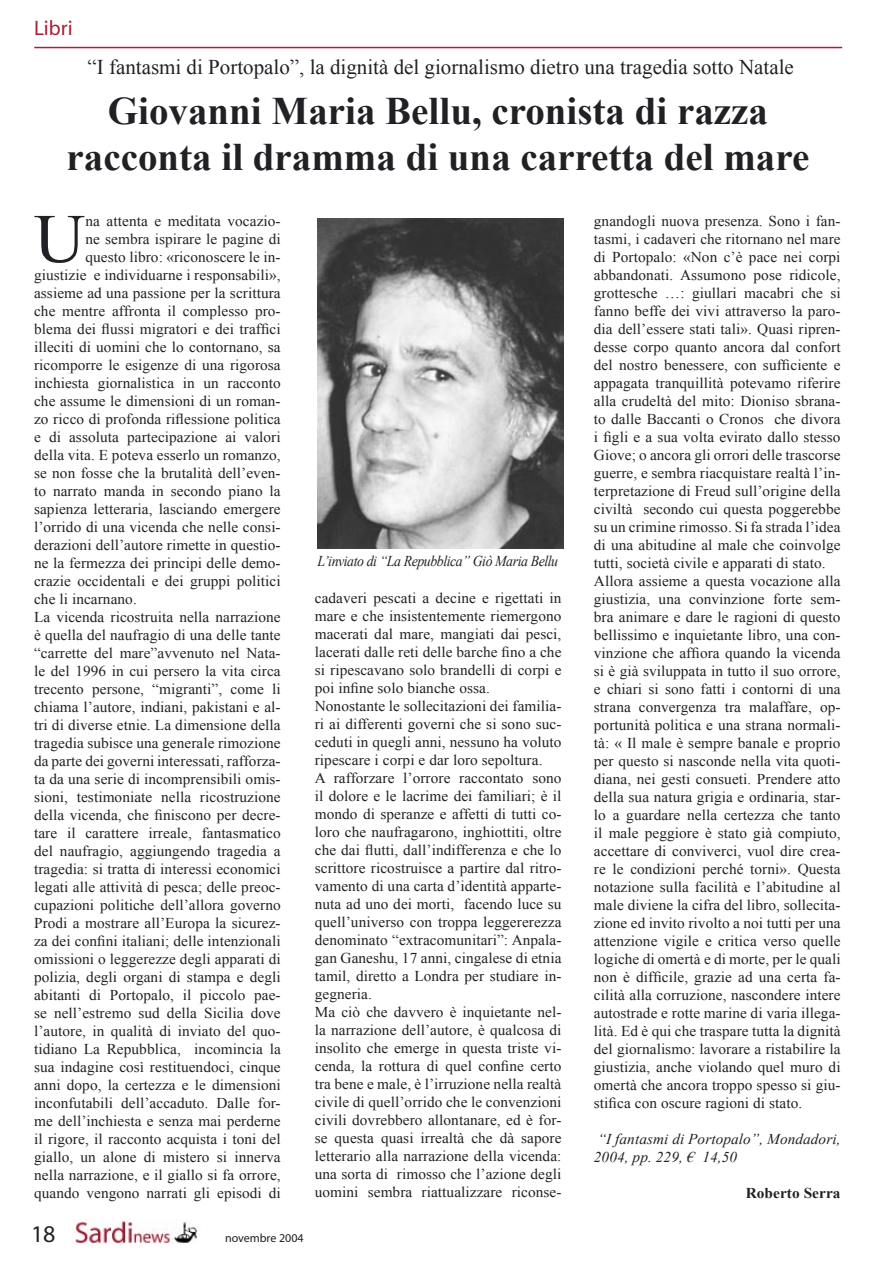
<style>
.page{position:relative;width:893px;height:1263px;background:#fff}
.page>*{position:absolute;margin:0;border:0;box-sizing:border-box;transform-origin:0 0}
.t1{font:69.3px "Times New Roman";color:#212125}
.t2{font:700 39px/46.8px "Times New Roman";color:#212125;text-align:center}
.t3{font:24px "Myriad";color:#212125}
.t4{font:21px "Times New Roman";color:#212125}
.t5{font:21px "Myriad";color:#aa2037}
.t6{font:15px/18px "Times New Roman";letter-spacing:.005em;color:#212125}
.t7{font:italic 15px/18px "Times New Roman";letter-spacing:.005em;color:#212125}
.t8{font:italic 15px "Times New Roman";letter-spacing:-.03em;color:#212125;scale:.92 1}
.t9{font:700 15px "Times New Roman";letter-spacing:.005em;color:#212125}
.t10{font:12px "Myriad";color:#212125}
</style>
<div class="page">
<img style="left:73px;top:1219px;width:127px;height:25px">
<hr style="left:34px;top:47px;width:808px;height:1px;background:#aa2037">
<img style="left:317px;top:219px;width:247px;height:330px">
<h3 class="t5" style="left:34px;top:18px;width:40px">Libri</h3>
<h3 class="t4" style="left:87px;top:53px;width:708px">“I fantasmi di Portopalo”, la dignità del giornalismo dietro una tragedia sotto Natale</h3>
<h2 class="t2" style="left:67px;top:86px;width:744px">Giovanni Maria Bellu, cronista di razza racconta il dramma di una carretta del mare</h2>
<h1 class="t1" style="left:34px;top:192px;width:53px">U</h1>
<p class="t6" style="left:86px;top:212px;width:197px">na attenta e meditata vocazio-</p>
<p class="t6" style="left:86px;top:230px;width:197px">ne sembra ispirare le pagine di</p>
<p class="t6" style="left:86px;top:248px;width:197px">questo libro: «riconoscere le in-</p>
<p class="t6" style="left:34px;top:266px;width:248px">giustizie e individuarne i responsabili»,</p>
<p class="t6" style="left:34px;top:284px;width:248px">assieme ad una passione per la scrittura</p>
<p class="t6" style="left:34px;top:302px;width:248px">che mentre affronta il complesso pro-</p>
<p class="t6" style="left:34px;top:320px;width:248px">blema dei flussi migratori e dei traffici</p>
<p class="t6" style="left:34px;top:338px;width:248px">illeciti di uomini che lo contornano, sa</p>
<p class="t6" style="left:34px;top:356px;width:248px">ricomporre le esigenze di una rigorosa</p>
<p class="t6" style="left:34px;top:374px;width:248px">inchiesta giornalistica in un racconto</p>
<p class="t6" style="left:34px;top:392px;width:248px">che assume le dimensioni di un roman-</p>
<p class="t6" style="left:34px;top:410px;width:248px">zo ricco di profonda riflessione politica</p>
<p class="t6" style="left:34px;top:428px;width:248px">e di assoluta partecipazione ai valori</p>
<p class="t6" style="left:34px;top:446px;width:248px">della vita. E poteva esserlo un romanzo,</p>
<p class="t6" style="left:34px;top:464px;width:248px">se non fosse che la brutalità dell’even-</p>
<p class="t6" style="left:34px;top:482px;width:248px">to narrato manda in secondo piano la</p>
<p class="t6" style="left:34px;top:500px;width:248px">sapienza letteraria, lasciando emergere</p>
<p class="t6" style="left:34px;top:518px;width:248px">l’orrido di una vicenda che nelle consi-</p>
<p class="t6" style="left:34px;top:536px;width:248px">derazioni dell’autore rimette in questio-</p>
<p class="t6" style="left:34px;top:554px;width:248px">ne la fermezza dei principi delle demo-</p>
<p class="t6" style="left:34px;top:572px;width:248px">crazie occidentali e dei gruppi politici</p>
<p class="t6" style="left:34px;top:590px;width:104px">che li incarnano.</p>
<p class="t6" style="left:34px;top:608px;width:248px">La vicenda ricostruita nella narrazione</p>
<p class="t6" style="left:34px;top:626px;width:248px">è quella del naufragio di una delle tante</p>
<p class="t6" style="left:34px;top:644px;width:248px">“carrette del mare”avvenuto nel Nata-</p>
<p class="t6" style="left:34px;top:662px;width:248px">le del 1996 in cui persero la vita circa</p>
<p class="t6" style="left:34px;top:680px;width:248px">trecento persone, “migranti”, come li</p>
<p class="t6" style="left:34px;top:698px;width:248px">chiama l’autore, indiani, pakistani e al-</p>
<p class="t6" style="left:34px;top:716px;width:248px">tri di diverse etnie. La dimensione della</p>
<p class="t6" style="left:34px;top:734px;width:248px">tragedia subisce una generale rimozione</p>
<p class="t6" style="left:34px;top:752px;width:248px">da parte dei governi interessati, rafforza-</p>
<p class="t6" style="left:34px;top:770px;width:248px">ta da una serie di incomprensibili omis-</p>
<p class="t6" style="left:34px;top:788px;width:248px">sioni, testimoniate nella ricostruzione</p>
<p class="t6" style="left:34px;top:806px;width:248px">della vicenda, che finiscono per decre-</p>
<p class="t6" style="left:34px;top:824px;width:248px">tare il carattere irreale, fantasmatico</p>
<p class="t6" style="left:34px;top:842px;width:248px">del naufragio, aggiungendo tragedia a</p>
<p class="t6" style="left:34px;top:860px;width:248px">tragedia: si tratta di interessi economici</p>
<p class="t6" style="left:34px;top:878px;width:248px">legati alle attività di pesca; delle preoc-</p>
<p class="t6" style="left:34px;top:896px;width:248px">cupazioni politiche dell’allora governo</p>
<p class="t6" style="left:34px;top:914px;width:248px">Prodi a mostrare all’Europa la sicurez-</p>
<p class="t6" style="left:34px;top:932px;width:248px">za dei confini italiani; delle intenzionali</p>
<p class="t6" style="left:34px;top:950px;width:248px">omissioni o leggerezze degli apparati di</p>
<p class="t6" style="left:34px;top:968px;width:248px">polizia, degli organi di stampa e degli</p>
<p class="t6" style="left:34px;top:986px;width:248px">abitanti di Portopalo, il piccolo pae-</p>
<p class="t6" style="left:34px;top:1004px;width:248px">se nell’estremo sud della Sicilia dove</p>
<p class="t6" style="left:34px;top:1022px;width:248px">l’autore, in qualità di inviato del quo-</p>
<p class="t6" style="left:34px;top:1040px;width:248px">tidiano La Repubblica, incomincia la</p>
<p class="t6" style="left:34px;top:1058px;width:248px">sua indagine così restituendoci, cinque</p>
<p class="t6" style="left:34px;top:1076px;width:248px">anni dopo, la certezza e le dimensioni</p>
<p class="t6" style="left:34px;top:1094px;width:248px">inconfutabili dell’accaduto. Dalle for-</p>
<p class="t6" style="left:34px;top:1112px;width:248px">me dell’inchiesta e senza mai perderne</p>
<p class="t6" style="left:34px;top:1130px;width:248px">il rigore, il racconto acquista i toni del</p>
<p class="t6" style="left:34px;top:1148px;width:248px">giallo, un alone di mistero si innerva</p>
<p class="t6" style="left:34px;top:1166px;width:248px">nella narrazione, e il giallo si fa orrore,</p>
<p class="t6" style="left:34px;top:1184px;width:248px">quando vengono narrati gli episodi di</p>
<h3 class="t3" style="left:31px;top:1222px;width:26px">18</h3>
<p class="t10" style="left:225px;top:1231px;width:80px">novembre 2004</p>
<p class="t8" style="left:317px;top:550px;width:263px">L’inviato di “La Repubblica” Giò Maria Bellu</p>
<p class="t6" style="left:315px;top:589px;width:248px">cadaveri pescati a decine e rigettati in mare e che insistentemente riemergono macerati dal mare, mangiati dai pesci, lacerati dalle reti delle barche fino a che si ripescavano solo brandelli di corpi e poi infine solo bianche ossa.<br>Nonostante le sollecitazioni dei familia&shy;ri ai differenti governi che si sono suc&shy;ceduti in quegli anni, nessuno ha voluto ripescare i corpi e dar loro sepoltura.<br>A rafforzare l’orrore raccontato sono il dolore e le lacrime dei familiari; è il mondo di speranze e affetti di tutti co&shy;loro che naufragarono, inghiottiti, oltre che dai flutti, dall’indifferenza e che lo scrittore ricostruisce a partire dal ritro&shy;vamento di una carta d’identità apparte&shy;nuta ad uno dei morti, facendo luce su quell’universo con troppa leggererezza denominato “extracomunitari”: Anpala&shy;gan Ganeshu, 17 anni, cingalese di etnia tamil, diretto a Londra per studiare in&shy;gegneria.<br>Ma ciò che davvero è inquietante nel&shy;la narrazione dell’autore, è qualcosa di insolito che emerge in questa triste vi&shy;cenda, la rottura di quel confine certo tra bene e male, è l’irruzione nella realtà civile di quell’orrido che le convenzioni civili dovrebbero allontanare, ed è for&shy;se questa quasi irrealtà che dà sapore letterario alla narrazione della vicenda: una sorta di rimosso che l’azione degli uomini sembra riattualizzare riconse-</p>
<p class="t6" style="left:594px;top:212px;width:248px">gnandogli nuova presenza. Sono i fan&shy;tasmi, i cadaveri che ritornano nel mare di Portopalo: «Non c’è pace nei corpi abbandonati. Assumono pose ridicole, grottesche …: giullari macabri che si fanno beffe dei vivi attraverso la paro&shy;dia dell’essere stati tali». Quasi ripren&shy;desse corpo quanto ancora dal confort del nostro benessere, con sufficiente e appagata tranquillità potevamo riferire alla crudeltà del mito: Dioniso sbrana&shy;to dalle Baccanti o Cronos che divora i figli e a sua volta evirato dallo stesso Giove; o ancora gli orrori delle trascorse guerre, e sembra riacquistare realtà l’in&shy;terpretazione di Freud sull’origine della civiltà secondo cui questa poggerebbe su un crimine rimosso. Si fa strada l’idea di una abitudine al male che coinvolge tutti, società civile e apparati di stato.<br>Allora assieme a questa vocazione alla giustizia, una convinzione forte sem&shy;bra animare e dare le ragioni di questo bellissimo e inquietante libro, una con&shy;vinzione che affiora quando la vicenda si è già sviluppata in tutto il suo orrore, e chiari si sono fatti i contorni di una strana convergenza tra malaffare, op&shy;portunità politica e una strana normali&shy;tà: « Il male è sempre banale e proprio per questo si nasconde nella vita quoti&shy;diana, nei gesti consueti. Prendere atto della sua natura grigia e ordinaria, star&shy;lo a guardare nella certezza che tanto il male peggiore è stato già compiuto, accettare di conviverci, vuol dire crea&shy;re le condizioni perché torni». Questa notazione sulla facilità e l’abitudine al male diviene la cifra del libro, sollecita&shy;zione ed invito rivolto a noi tutti per una attenzione vigile e critica verso quelle logiche di omertà e di morte, per le quali non è difficile, grazie ad una certa fa&shy;cilità alla corruzione, nascondere intere autostrade e rotte marine di varia illega&shy;lità. Ed è qui che traspare tutta la dignità del giornalismo: lavorare a ristabilire la giustizia, anche violando quel muro di omertà che ancora troppo spesso si giu&shy;stifica con oscure ragioni di stato.</p>
<p class="t7" style="left:594px;top:1129px;width:248px">“I fantasmi di Portopalo”, Mondadori,<br>2004, pp. 229, € 14,50</p>
<p class="t9" style="left:746px;top:1182px;width:96px">Roberto Serra</p>
</div>
